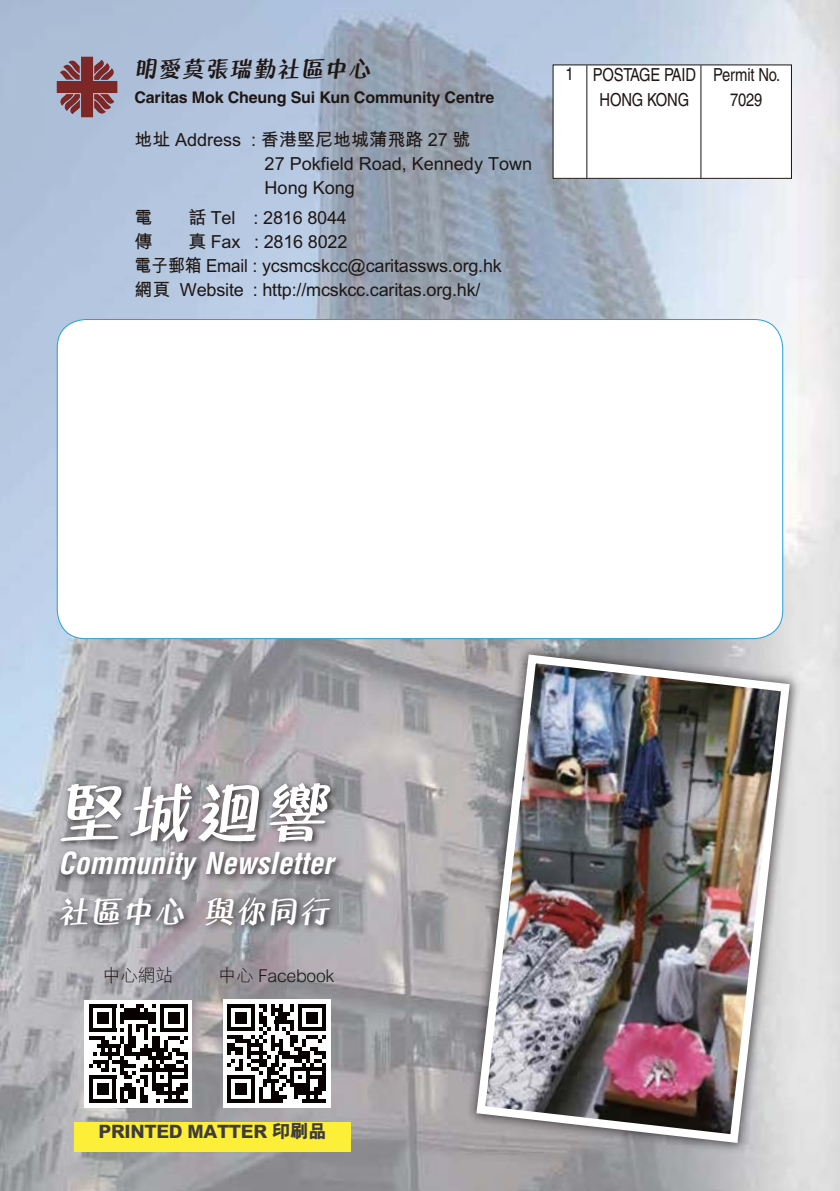
<style>
.page{position:relative;width:840px;height:1191px;background:#fff}
.page>*{position:absolute;margin:0;border:0;box-sizing:border-box;transform-origin:0 0}
.t1{font:68.4px "M Marker HK Bold E Ten B5 H";color:#fff}
.t2{font:32.2px "M Marker HK Bold E Ten B5 H";letter-spacing:-.01em;color:#fff}
.t3{font:italic 700 condensed 29.4px "Helvetica";color:#fff}
.t4{font:24px "M Marker HK Bold E Ten B5 H";letter-spacing:-.01em;color:#1f1714}
.t5{font:18.4px "M Hei HK Xbold E Ten B5 H";letter-spacing:-.02em;color:#3f3c3c}
.t6{font:18px/24px "M Hei HK Bold E Ten B5 H";letter-spacing:-.01em;color:#1f1714}
.t7{font:condensed 18px/25px "Helvetica CE";letter-spacing:-.01em;color:#1f1714}
.t8{font:17.8px "M Hei HK Light E Ten B5 H";letter-spacing:-.02em;color:#1f1714}
.t9{font:700 16px "Helvetica CE";letter-spacing:-.01em;color:#1f1714}
</style>
<div class="page">
<img style="left:0;top:0;width:839px;height:1191px">
<div style="left:84px;top:1000px;width:108px;height:107px;background:#fff"></div>
<svg style="left:89px;top:1004px;width:98px;height:99px"></svg>
<hr style="left:164px;top:1099px;width:23px;height:4px;background:#070101">
<div style="left:223px;top:999px;width:107px;height:108px;background:#fff"></div>
<svg style="left:227px;top:1004px;width:99px;height:95px"></svg>
<hr style="left:227px;top:1099px;width:28px;height:4px;background:#070101">
<hr style="left:259px;top:1099px;width:23px;height:4px;background:#070101">
<hr style="left:302px;top:1099px;width:24px;height:4px;background:#070101">
<img style="left:57px;top:778px;width:287px;height:110px">
<img style="left:57px;top:893px;width:281px;height:40px">
<div style="left:74px;top:1121px;width:277px;height:30px;background:#fdef38"></div>
<div style="left:57px;top:319px;width:725px;height:319px;background:#fff;border-radius:28px"></div>
<div style="left:552px;top:65px;width:239px;height:113px;background:#fff"></div>
<div style="left:552px;top:64px;width:239px;height:115px;border:1px solid #1d1614"></div>
<svg style="left:57px;top:57px;width:60px;height:60px;background:#8e5e67"></svg>
<hr style="left:586px;top:65px;width:1px;height:114px;background:#1d1614">
<hr style="left:700px;top:65px;width:1px;height:114px;background:#1d1614">
<img style="left:466px;top:644px;width:333px;height:509px">
<img style="left:471px;top:650px;width:322px;height:497px">
<h3 class="t4" style="left:134px;top:60px;width:239px">明愛莫張瑞勤社區中心</h3>
<p class="t9" style="left:134px;top:88px;width:361px">Caritas Mok Cheung Sui Kun Community Centre</p>
<p class="t6" style="left:264px;top:129px;width:269px;text-indent:-130px">地址 Address : 香港堅尼地城蒲飛路 27 號<br>27 Pokfield Road, Kennedy Town<br>Hong Kong</p>
<p class="t6" style="left:134px;top:207px;width:19px">電</p>
<p class="t6" style="left:188px;top:207px;width:160px">話 Tel : 2816 8044</p>
<p class="t6" style="left:134px;top:231px;width:19px">傳</p>
<p class="t6" style="left:134px;top:231px;width:369px;text-indent:54px">真 Fax : 2816 8022<br>電子郵箱 Email : ycsmcskcc@caritassws.org.hk網頁 Website : http://mcskcc.caritas.org.hk/</p>
<p class="t7" style="left:599px;top:64px;width:98px;text-indent:-34px">1 POSTAGE PAID<br>HONG KONG</p>
<p class="t7" style="left:712px;top:64px;width:68px;text-align:center">Permit No.<br>7029</p>
<h1 class="t1" style="left:58px;top:787px;width:276px">堅城迴響</h1>
<h3 class="t3" style="left:58px;top:852px;width:276px">Community Newsletter</h3>
<h2 class="t2" style="left:59px;top:899px;width:275px">社區中心 與你同行</h2>
<p class="t8" style="left:103px;top:968px;width:71px">中心網站</p>
<p class="t8" style="left:219px;top:969px;width:117px">中心 Facebook</p>
<p class="t5" style="left:99px;top:1124px;width:229px">PRINTED MATTER 印刷品</p>
</div>
